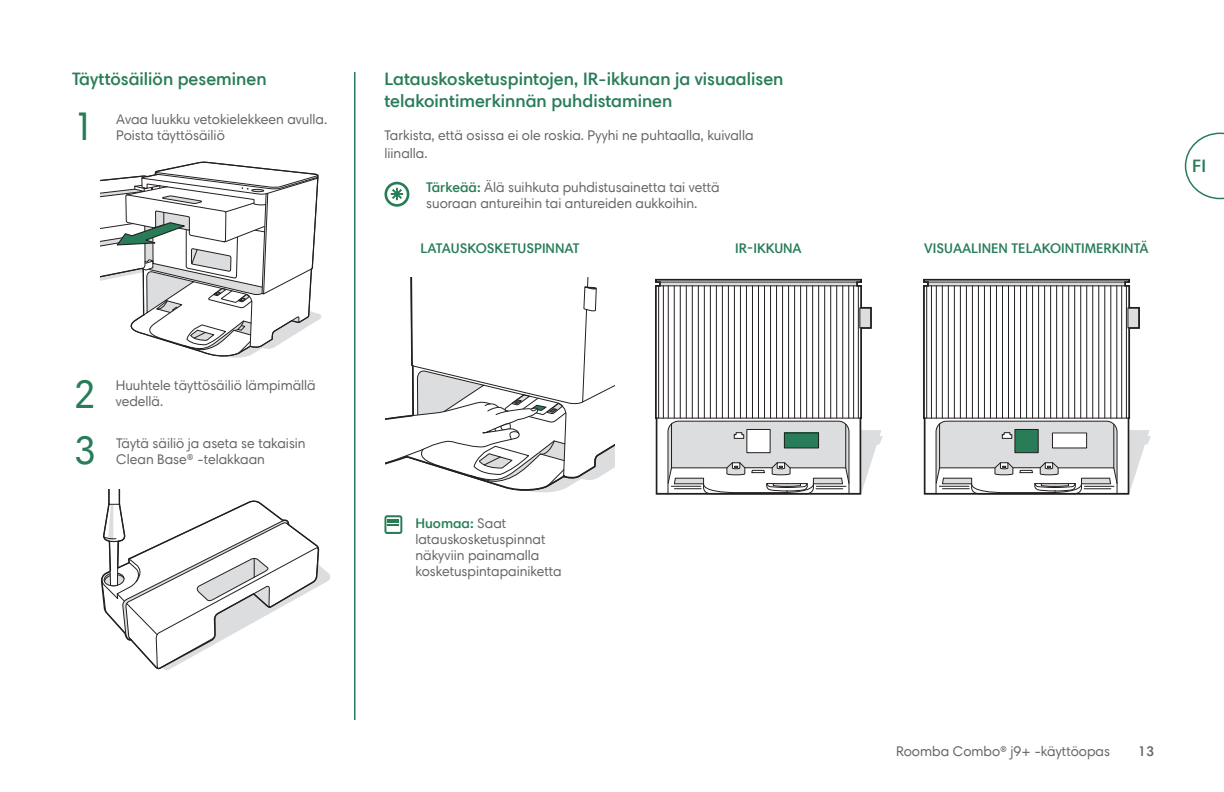
<style>
.page{position:relative;width:1224px;height:792px;background:#fff}
.page>*{position:absolute;margin:0;border:0;box-sizing:border-box;transform-origin:0 0}
.Numbering{font:40px "Harmonia Sans Pro";color:#287d58}
.t1{font:600 18px/22px "Harmonia Sans Pro";color:#287d58}
._2018_NOTE_Copy{font:14px/16px "Harmonia Sans Pro";color:#646666}
._2018_Body_Copy_1{font:14px/18px "Harmonia Sans Pro";color:#646666}
.Copy{font:600 14px "Harmonia Sans Pro";color:#287d58}
.t2{font:600 14px "Harmonia Sans Pro";color:#646666}
.s1{font-weight:600;color:#287d58}
</style>
<div class="page">
<svg style="left:1185px;top:133px;width:39px;height:66px"></svg>
<svg style="left:385px;top:277px;width:229px;height:216px"></svg>
<svg style="left:655px;top:279px;width:228px;height:216px"></svg>
<div style="left:751px;top:470px;width:14px;height:3px;border:1px solid #231f20"></div>
<svg style="left:923px;top:278px;width:218px;height:217px"></svg>
<hr style="left:354px;top:72px;width:2px;height:648px;background:#287d58">
<svg style="left:384px;top:182px;width:25px;height:25px"></svg>
<svg style="left:384px;top:515px;width:18px;height:19px"></svg>
<svg style="left:100px;top:489px;width:230px;height:181px"></svg>
<svg style="left:100px;top:161px;width:221px;height:197px"></svg>
<p class="t1" style="left:72px;top:68px;width:196px">Täyttösäiliön peseminen</p>
<p class="t1" style="left:384px;top:68px;width:401px">Latauskosketuspintojen, IR-ikkunan ja visuaalisen telakointimerkinnän puhdistaminen</p>
<p class="Numbering" style="left:73px;top:101px;width:24px">1</p>
<p class="_2018_NOTE_Copy" style="left:116px;top:111px;width:213px">Avaa luukku vetokielekkeen avulla.<br>Poista täyttösäiliö</p>
<p class="_2018_Body_Copy_1" style="left:384px;top:126px;width:371px">Tarkista, että osissa ei ole roskia. Pyyhi ne puhtaalla, kuivalla liinalla.</p>
<p class="_2018_NOTE_Copy" style="left:426px;top:179px;width:295px"><span class="s1">Tärkeää:</span> Älä suihkuta puhdistusainetta tai vettä suoraan antureihin tai antureiden aukkoihin.</p>
<p class="Copy" style="left:420px;top:239px;width:161px">LATAUSKOSKETUSPINNAT</p>
<p class="Copy" style="left:735px;top:239px;width:68px">IR-IKKUNA</p>
<p class="Copy" style="left:924px;top:239px;width:226px">VISUAALINEN TELAKOINTIMERKINTÄ</p>
<p class="t1" style="left:1192px;top:155px;width:15px">FI</p>
<p class="Numbering" style="left:73px;top:369px;width:24px">2</p>
<p class="Numbering" style="left:73px;top:425px;width:24px">3</p>
<p class="_2018_NOTE_Copy" style="left:116px;top:377px;width:202px">Huuhtele täyttösäiliö lämpimällä vedellä.</p>
<p class="_2018_NOTE_Copy" style="left:116px;top:435px;width:191px">Täytä säiliö ja aseta se takaisin<br>Clean Base® -telakkaan</p>
<p class="_2018_NOTE_Copy" style="left:415px;top:515px;width:148px"><span class="s1">Huomaa:</span> Saat latauskosketuspinnat näkyviin painamalla kosketuspintapainiketta</p>
<p class="_2018_NOTE_Copy" style="left:896px;top:743px;width:215px">Roomba Combo® j9+ -käyttöopas</p>
<p class="t2" style="left:1138px;top:742px;width:17px">13</p>
</div>
